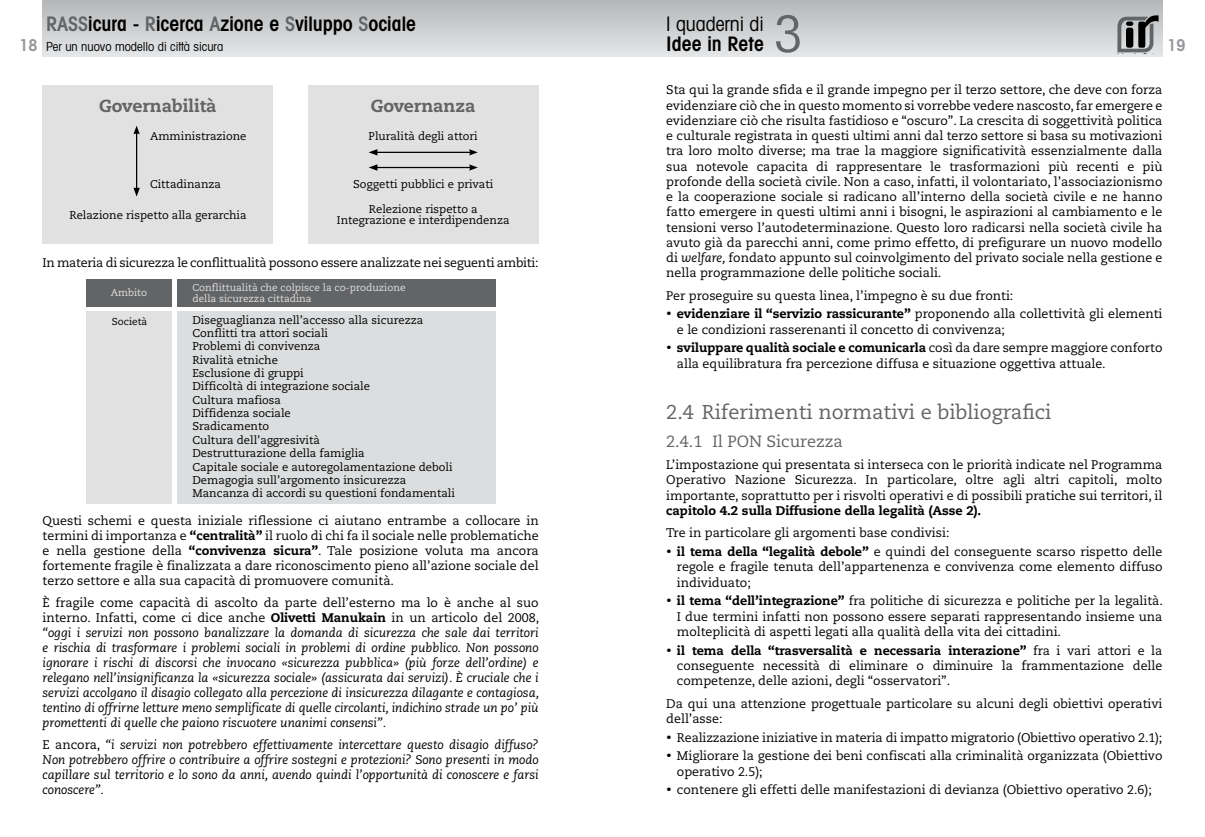
<style>
.page{position:relative;width:1205px;height:837px;background:#fff}
.page>*{position:absolute;margin:0;border:0;box-sizing:border-box;transform-origin:0 0}
.t1{font:condensed 50.5px "Avant Garde";color:#636466}
.t2{font:600 condensed 20px "Avant Garde";color:#000}
.t3{font:20px "Caecilia";color:#636466}
.t4{font:condensed 20px "Avant Garde";letter-spacing:-.005em;color:#000}
.t5{font:800 17.38px "Caecilia";color:#636466}
.t6{font:16.25px "Caecilia";color:#636466}
.t7{font:600 condensed 16.25px "Avant Garde";color:#939598}
.t8{font:12.5px/15.2px "Caecilia";color:#000;text-align:justify}
.t9{font:italic 12.5px/15px "Caecilia";color:#000;text-align:justify}
.t10{font:12.5px "Caecilia";letter-spacing:-.02em;color:#000}
.t11{font:800 12.5px "Caecilia";color:#000}
.t12{font:condensed 12.5px "Avant Garde";letter-spacing:-.005em;color:#000}
.t13{font:11.25px/13.4px "Caecilia";color:#000}
.t14{font:10px/10.9px "Caecilia";color:#e1e1e1}
.t15{font:10px "Caecilia";color:#000}
.s1{color:#636466}
.s2{font-weight:800}
.s3{font-style:normal}
.s4{font-weight:800;font-style:normal}
.s5{font-style:italic}
</style>
<div class="page">
<div style="left:43px;top:0;width:559px;height:57px;background:linear-gradient(to bottom,#b4b6b8,#e6e7e8)"></div>
<div style="left:602px;top:0;width:560px;height:57px;background:linear-gradient(to bottom,#b4b6b8,#e5e6e7)"></div>
<svg style="left:1117px;top:15px;width:41px;height:37px"></svg>
<div style="left:1126px;top:28px;width:7px;height:20px;background:#000;border-radius:2px"></div>
<div style="left:86px;top:311px;width:86px;height:192px;background:#e1e1e1"></div>
<div style="left:177px;top:311px;width:318px;height:192px;background:#dcddde"></div>
<div style="left:86px;top:279px;width:86px;height:27px;background:#636466"></div>
<div style="left:177px;top:279px;width:318px;height:27px;background:#636466"></div>
<div style="left:308px;top:85px;width:231px;height:158px;background:#e1e1e1"></div>
<div style="left:43px;top:85px;width:230px;height:158px;background:#e1e1e1"></div>
<hr style="left:136px;top:132px;width:1px;height:58px;background:#000">
<svg style="left:133px;top:126px;width:7px;height:8px"></svg>
<svg style="left:133px;top:188px;width:7px;height:8px"></svg>
<hr style="left:375px;top:167px;width:96px;height:1px;background:#000">
<svg style="left:469px;top:164px;width:9px;height:7px"></svg>
<svg style="left:369px;top:164px;width:8px;height:7px"></svg>
<hr style="left:375px;top:152px;width:96px;height:1px;background:#000">
<svg style="left:469px;top:149px;width:9px;height:6px"></svg>
<svg style="left:369px;top:149px;width:8px;height:6px"></svg>
<h3 class="t7" style="left:19px;top:36px;width:20px">18</h3>
<h2 class="t4" style="left:666px;top:12px;width:99px">I quaderni di</h2>
<h1 class="t1" style="left:774px;top:3px;width:30px">3</h1>
<h2 class="t2" style="left:46px;top:11px;width:371px"><span class="s1">RASS</span>icura - <span class="s1">R</span>icerca <span class="s1">A</span>zione e <span class="s1">S</span>viluppo <span class="s1">S</span>ociale</h2>
<p class="t12" style="left:46px;top:39px;width:179px">Per un nuovo modello di città sicura</p>
<h2 class="t2" style="left:666px;top:32px;width:99px">Idee in Rete</h2>
<h3 class="t7" style="left:1167px;top:36px;width:20px">19</h3>
<h3 class="t5" style="left:99px;top:95px;width:119px">Governabilità</h3>
<p class="t13" style="left:150px;top:130px;width:98px">Amministrazione</p>
<p class="t13" style="left:150px;top:177px;width:73px">Cittadinanza</p>
<p class="t13" style="left:69px;top:208px;width:179px">Relazione rispetto alla gerarchia</p>
<h3 class="t5" style="left:371px;top:95px;width:106px">Governanza</h3>
<p class="t13" style="left:369px;top:130px;width:111px">Pluralità degli attori</p>
<p class="t13" style="left:353px;top:177px;width:142px">Soggetti pubblici e privati</p>
<p class="t13" style="left:337px;top:203px;width:174px;line-height:10.9px;text-align:center">Relezione rispetto a<br>Integrazione e interdipendenza</p>
<p class="t10" style="left:43px;top:255px;width:498px">In materia di sicurezza le conflittualità possono essere analizzate nei seguenti ambiti:</p>
<p class="t14" style="left:192px;top:282px;width:215px">Conflittualità che colpisce la co-produzione della sicurezza cittadina</p>
<p class="t14" style="left:111px;top:287px;width:38px">Ambito</p>
<p class="t15" style="left:112px;top:316px;width:37px">Società</p>
<p class="t13" style="left:192px;top:313px;width:264px">Diseguaglianza nell’accesso alla sicurezza<br>Conflitti tra attori sociali<br>Problemi di convivenza<br>Rivalità etniche<br>Esclusione di gruppi<br>Difficoltà di integrazione sociale<br>Cultura mafiosa<br>Diffidenza sociale<br>Sradicamento<br>Cultura dell’aggresività<br>Destrutturazione della famiglia<br>Capitale sociale e autoregolamentazione deboli<br>Demagogia sull’argomento insicurezza<br>Mancanza di accordi su questioni fondamentali</p>
<p class="t8" style="left:43px;top:513px;width:498px">Questi schemi e questa iniziale riflessione ci aiutano entrambe a collocare in termini di importanza e <span class="s2">“centralità”</span> il ruolo di chi fa il sociale nelle problematiche e nella gestione della <span class="s2">“convivenza sicura”</span>. Tale posizione voluta ma ancora fortemente fragile è finalizzata a dare riconoscimento pieno all’azione sociale del terzo settore e alla sua capacità di promuovere comunità.</p>
<p class="t9" style="left:43px;top:595px;width:498px"><span class="s3">È fragile come capacità di ascolto da parte dell’esterno ma lo è anche al suo interno. Infatti, come ci dice anche</span> <span class="s4">Olivetti Manukain</span> <span class="s3">in un articolo del 2008, </span>“oggi i servizi non possono banalizzare la domanda di sicurezza che sale dai territori e rischia di trasformare i problemi sociali in problemi di ordine pubblico. Non possono ignorare i rischi di discorsi che invocano «sicurezza pubblica» (più forze dell’ordine) e relegano nell’insignificanza la «sicurezza sociale» (assicurata dai servizi). È cruciale che i servizi accolgano il disagio collegato alla percezione di insicurezza dilagante e contagiosa, tentino di offrirne letture meno semplificate di quelle circolanti, indichino strade un po’ più promettenti di quelle che paiono riscuotere unanimi consensi”.</p>
<p class="t9" style="left:43px;top:737px;width:498px"><span class="s3">E ancora,</span> “i servizi non potrebbero effettivamente intercettare questo disagio diffuso?<br>Non potrebbero offrire o contribuire a offrire sostegni e protezioni? Sono presenti in modo capillare sul territorio e lo sono da anni, avendo quindi l’opportunità di conoscere e farsi conoscere”.</p>
<p class="t8" style="left:666px;top:82px;width:498px">Sta qui la grande sfida e il grande impegno per il terzo settore, che deve con forza evidenziare ciò che in questo momento si vorrebbe vedere nascosto, far emergere e evidenziare ciò che risulta fastidioso e “oscuro”. La crescita di soggettività politica e culturale registrata in questi ultimi anni dal terzo settore si basa su motivazioni tra loro molto diverse; ma trae la maggiore significatività essenzialmente dalla sua notevole capacita di rappresentare le trasformazioni più recenti e più profonde della società civile. Non a caso, infatti, il volontariato, l’associazionismo e la cooperazione sociale si radicano all’interno della società civile e ne hanno fatto emergere in questi ultimi anni i bisogni, le aspirazioni al cambiamento e le tensioni verso l’autodeterminazione. Questo loro radicarsi nella società civile ha avuto già da parecchi anni, come primo effetto, di prefigurare un nuovo modello di <span class="s5">welfare,</span> fondato appunto sul coinvolgimento del privato sociale nella gestione e nella programmazione delle politiche sociali.</p>
<p class="t8" style="left:666px;top:288px;width:349px">Per proseguire su questa linea, l’impegno è su due fronti:</p>
<p class="t8" style="left:677px;top:306px;width:487px;text-indent:-11px">• <span class="s2">evidenziare il “servizio rassicurante”</span> proponendo alla collettività gli elementi e le condizioni rasserenanti il concetto di convivenza;</p>
<p class="t8" style="left:677px;top:340px;width:487px;text-indent:-11px">• <span class="s2">sviluppare qualità sociale e comunicarla</span> così da dare sempre maggiore conforto alla equilibratura fra percezione diffusa e situazione oggettiva attuale.</p>
<h2 class="t3" style="left:666px;top:400px;width:387px">2.4 Riferimenti normativi e bibliografici</h2>
<h3 class="t6" style="left:666px;top:431px;width:178px">2.4.1 Il PON Sicurezza</h3>
<p class="t8" style="left:666px;top:457px;width:498px">L’impostazione qui presentata si interseca con le priorità indicate nel Programma Operativo Nazione Sicurezza. In particolare, oltre agli altri capitoli, molto importante, soprattutto per i risvolti operativi e di possibili pratiche sui territori, il</p>
<p class="t11" style="left:666px;top:502px;width:316px">capitolo 4.2 sulla Diffusione della legalità (Asse 2).</p>
<p class="t8" style="left:666px;top:525px;width:285px">Tre in particolare gli argomenti base condivisi:</p>
<p class="t8" style="left:677px;top:544px;width:487px;text-indent:-11px">• <span class="s2">il tema della “legalità debole”</span> e quindi del conseguente scarso rispetto delle regole e fragile tenuta dell’appartenenza e convivenza come elemento diffuso individuato;</p>
<p class="t8" style="left:677px;top:593px;width:487px;text-indent:-11px">• <span class="s2">il tema “dell’integrazione”</span> fra politiche di sicurezza e politiche per la legalità.<br>I due termini infatti non possono essere separati rappresentando insieme una molteplicità di aspetti legati alla qualità della vita dei cittadini.</p>
<p class="t8" style="left:677px;top:642px;width:487px;text-indent:-11px">• <span class="s2">il tema della “trasversalità e necessaria interazione”</span> fra i vari attori e la conseguente necessità di eliminare o diminuire la frammentazione delle competenze, delle azioni, degli “osservatori”.</p>
<p class="t8" style="left:666px;top:695px;width:498px">Da qui una attenzione progettuale particolare su alcuni degli obiettivi operativi dell’asse:</p>
<p class="t8" style="left:666px;top:729px;width:498px">• Realizzazione iniziative in materia di impatto migratorio (Obiettivo operativo 2.1);</p>
<p class="t8" style="left:677px;top:748px;width:487px;text-indent:-11px">• Migliorare la gestione dei beni confiscati alla criminalità organizzata (Obiettivo operativo 2.5);</p>
<p class="t8" style="left:666px;top:782px;width:487px">• contenere gli effetti delle manifestazioni di devianza (Obiettivo operativo 2.6);</p>
</div>
